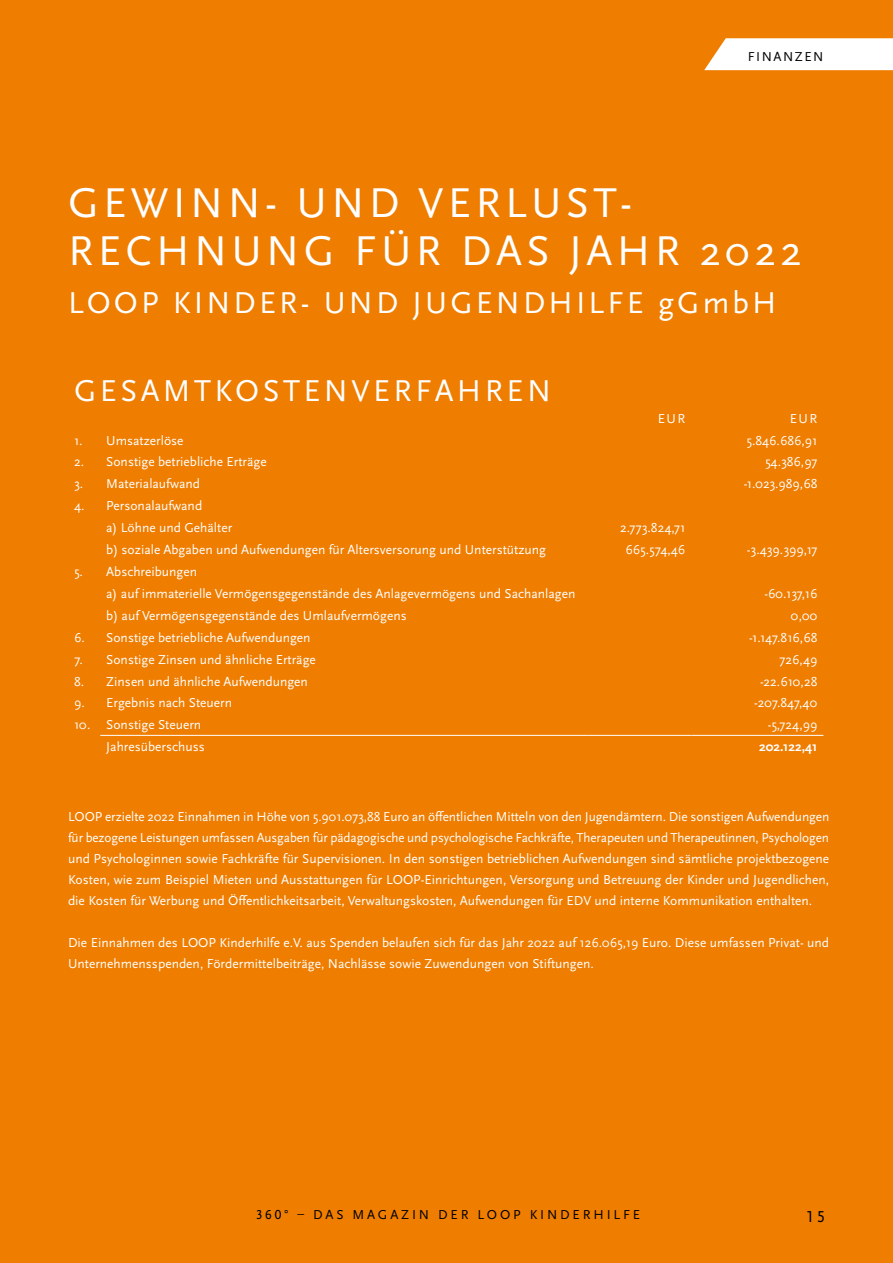
<style>
.page{position:relative;width:893px;height:1263px;background:#ef7d00}
.page>*{position:absolute;margin:0;border:0;box-sizing:border-box;transform-origin:0 0}
.t1{font:43.5px/48px "Scala Sans Pro";letter-spacing:.1em;color:#fff}
.t2{font:31.5px "Scala Sans Pro";letter-spacing:.1em;color:#fff}
.t3{font:16.5px "Scala Sans Pro";color:#000}
.t4{font:13.5px/21px "Scala Sans Pro";color:#fff}
.t5{font:13.5px "Scala Sans Pro";letter-spacing:.21em;color:#000}
.t6{font:700 13.5px "Scala Sans Pro";color:#fff}
.t7{font:13.5px "Scala Sans Pro";letter-spacing:.11em;color:#000}
</style>
<div class="page">
<hr style="left:100px;top:735px;width:487px;height:1px;background:#fff">
<hr style="left:587px;top:735px;width:104px;height:1px;background:#fff">
<hr style="left:691px;top:735px;width:132px;height:1px;background:#fff">
<svg style="left:704px;top:38px;width:189px;height:32px;background:#fdf6ee"></svg>
<p class="t7" style="left:748px;top:49px;width:77px">FINANZEN</p>
<h1 class="t1" style="left:68px;top:179px;width:735px">GEWINN- UND VERLUST-<br>RECHNUNG FÜR DAS JAHR 2022</h1>
<h2 class="t2" style="left:68px;top:284px;width:710px">LOOP KINDER- UND JUGENDHILFE gGmbH</h2>
<h2 class="t2" style="left:74px;top:372px;width:478px">GESAMTKOSTENVERFAHREN</h2>
<p class="t4" style="left:658px;top:408px;width:29px">EUR</p>
<p class="t4" style="left:790px;top:408px;width:29px">EUR</p>
<p class="t4" style="left:74px;top:430px;width:111px">1. Umsatzerlöse</p>
<p class="t4" style="left:746px;top:430px;width:72px">5.846.686,91</p>
<p class="t4" style="left:74px;top:452px;width:194px">2. Sonstige betriebliche Erträge</p>
<p class="t4" style="left:765px;top:452px;width:54px">54.386,97</p>
<p class="t4" style="left:74px;top:473px;width:128px">3. Materialaufwand</p>
<p class="t4" style="left:744px;top:473px;width:75px">-1.023.989,68</p>
<p class="t4" style="left:106px;top:495px;width:128px;line-height:21.9px;text-indent:-32px">4. Personalaufwand<br>a) Löhne und Gehälter</p>
<p class="t4" style="left:620px;top:517px;width:67px">2.773.824,71</p>
<p class="t4" style="left:106px;top:539px;width:441px">b) soziale Abgaben und Aufwendungen für Altersversorung und Unterstützung</p>
<p class="t4" style="left:625px;top:539px;width:61px">665.574,46</p>
<p class="t4" style="left:747px;top:539px;width:72px">-3.439.399,17</p>
<p class="t4" style="left:106px;top:561px;width:471px;line-height:21.9px;text-indent:-32px">5. Abschreibungen<br>a) auf immaterielle Vermögensgegenstände des Anlagevermögens und Sachanlagen</p>
<p class="t4" style="left:764px;top:583px;width:54px">-60.137,16</p>
<p class="t4" style="left:106px;top:605px;width:302px">b) auf Vermögensgegenstände des Umlaufvermögens</p>
<p class="t4" style="left:791px;top:605px;width:28px">0,00</p>
<p class="t4" style="left:74px;top:627px;width:238px">6. Sonstige betriebliche Aufwendungen</p>
<p class="t4" style="left:749px;top:627px;width:70px">-1.147.816,68</p>
<p class="t4" style="left:74px;top:649px;width:243px">7. Sonstige Zinsen und ähnliche Erträge</p>
<p class="t4" style="left:779px;top:649px;width:40px">726,49</p>
<p class="t4" style="left:74px;top:671px;width:235px">8. Zinsen und ähnliche Aufwendungen</p>
<p class="t4" style="left:760px;top:671px;width:59px">-22.610,28</p>
<p class="t4" style="left:74px;top:693px;width:160px">9. Ergebnis nach Steuern</p>
<p class="t4" style="left:754px;top:693px;width:65px">-207.847,40</p>
<p class="t4" style="left:74px;top:714px;width:129px">10. Sonstige Steuern</p>
<p class="t4" style="left:768px;top:714px;width:51px">-5,724,99</p>
<p class="t4" style="left:106px;top:736px;width:100px">Jahresüberschuss</p>
<p class="t6" style="left:759px;top:739px;width:60px">202.122,41</p>
<p class="t4" style="left:68px;top:806px;width:763px;text-align:justify">LOOP erzielte 2022 Einnahmen in Höhe von 5.901.073,88 Euro an öffentlichen Mitteln von den Jugendämtern. Die sonstigen Aufwendungen für bezogene Leistungen umfassen Ausgaben für pädagogische und psychologische Fachkräfte, Therapeuten und Therapeutinnen, Psychologen und Psychologinnen sowie Fachkräfte für Supervisionen. In den sonstigen betrieblichen Aufwendungen sind sämtliche projektbezogene Kosten, wie zum Beispiel Mieten und Ausstattungen für LOOP-Einrichtungen, Versorgung und Betreuung der Kinder und Jugendlichen, die Kosten für Werbung und Öffentlichkeitsarbeit, Verwaltungskosten, Aufwendungen für EDV und interne Kommunikation enthalten.</p>
<p class="t4" style="left:68px;top:932px;width:763px">Die Einnahmen des LOOP Kinderhilfe e.V. aus Spenden belaufen sich für das Jahr 2022 auf 126.065,19 Euro. Diese umfassen Privat- und<br>Unternehmensspenden, Fördermittelbeiträge, Nachlässe sowie Zuwendungen von Stiftungen.</p>
<p class="t5" style="left:256px;top:1207px;width:385px">360° – DAS MAGAZIN DER LOOP KINDERHILFE</p>
<p class="t3" style="left:807px;top:1207px;width:19px">15</p>
</div>
